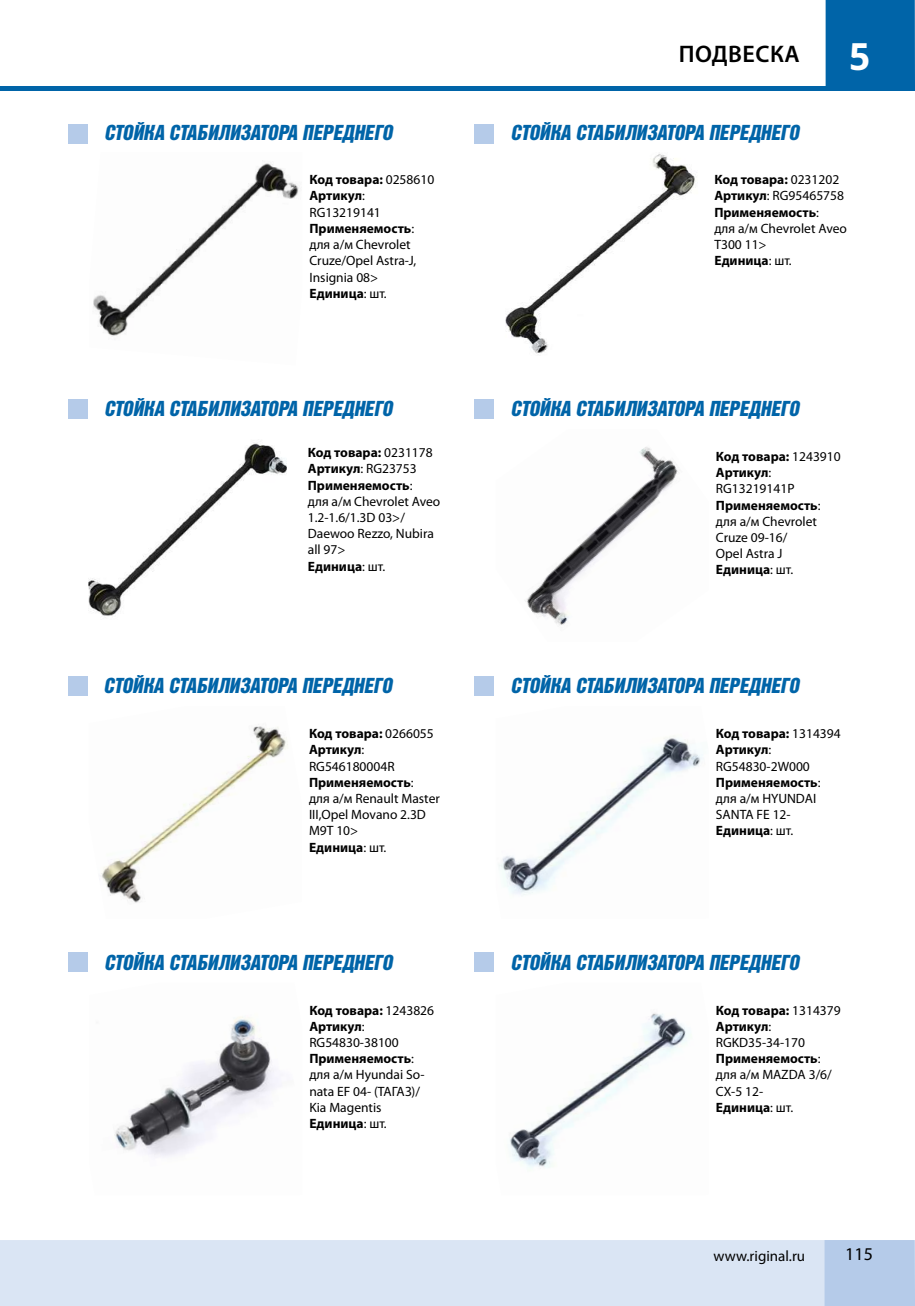
<style>
.page{position:relative;width:915px;height:1306px;background:#fff}
.page>*{position:absolute;margin:0;border:0;box-sizing:border-box;transform-origin:0 0}
.t1{font:700 37.5px "Noto Sans";color:#fff}
.t2{font:600 24px "Myriad Pro";letter-spacing:.02em;color:#000}
.t3{font:italic 21px "Bastion Kontrast";color:#0064a8}
.t4{font:18px "Myriad Pro";color:#000}
.t5{font:15px "Myriad Pro";color:#000}
.t6{font:13.5px/16.2px "Myriad Pro";color:#000}
.s1{font-weight:700}
</style>
<div class="page">
<img style="left:93px;top:160px;width:206px;height:180px">
<img style="left:88px;top:443px;width:199px;height:175px">
<img style="left:525px;top:447px;width:154px;height:178px">
<img style="left:101px;top:726px;width:187px;height:177px">
<img style="left:499px;top:736px;width:204px;height:159px">
<img style="left:114px;top:1016px;width:164px;height:141px">
<img style="left:510px;top:1013px;width:180px;height:155px">
<img style="left:505px;top:154px;width:191px;height:200px">
<div style="left:68px;top:124px;width:19px;height:20px;background:#b5cbe9"></div>
<div style="left:68px;top:400px;width:19px;height:19px;background:#b5cbe9"></div>
<div style="left:68px;top:676px;width:19px;height:19px;background:#b5cbe9"></div>
<div style="left:68px;top:952px;width:19px;height:20px;background:#b5cbe9"></div>
<div style="left:474px;top:124px;width:19px;height:20px;background:#b5cbe9"></div>
<div style="left:474px;top:400px;width:19px;height:19px;background:#b5cbe9"></div>
<div style="left:474px;top:676px;width:19px;height:19px;background:#b5cbe9"></div>
<div style="left:474px;top:952px;width:19px;height:20px;background:#b5cbe9"></div>
<div style="left:1px;top:1240px;width:823px;height:65px;background:#dae5f4"></div>
<svg style="left:0;top:1240px;width:1px;height:65px"></svg>
<hr style="left:0;top:86px;width:914px;height:4px;background:#0064a8">
<div style="left:825px;top:0;width:89px;height:86px;background:#0064a8"></div>
<div style="left:824px;top:1240px;width:90px;height:65px;background:#b5cbe9"></div>
<h3 class="t3" style="left:104px;top:122px;width:290px">СТОЙКА СТАБИЛИЗАТОРА ПЕРЕДНЕГО</h3>
<p class="t6" style="left:309px;top:172px;width:126px"><span class="s1">Код товара:</span> 0258610<br><span class="s1">Артикул</span>:<br>RG13219141<br><span class="s1">Применяемость</span>: для а/м Chevrolet<br>Cruze/Opel Astra-J,<br>Insignia 08&gt;<br><span class="s1">Единица</span>: шт.</p>
<h3 class="t3" style="left:104px;top:398px;width:290px">СТОЙКА СТАБИЛИЗАТОРА ПЕРЕДНЕГО</h3>
<p class="t6" style="left:308px;top:445px;width:134px"><span class="s1">Код товара:</span> 0231178<br><span class="s1">Артикул</span>: RG23753<br><span class="s1">Применяемость</span>:<br>для а/м Chevrolet Aveo<br>1.2-1.6/1.3D 03&gt;/<br>Daewoo Rezzo, Nubira all 97&gt;<br><span class="s1">Единица</span>: шт.</p>
<h2 class="t2" style="left:678px;top:41px;width:123px">ПОДВЕСКА</h2>
<h1 class="t1" style="left:849px;top:30px;width:22px">5</h1>
<h3 class="t3" style="left:510px;top:122px;width:290px">СТОЙКА СТАБИЛИЗАТОРА ПЕРЕДНЕГО</h3>
<p class="t6" style="left:714px;top:172px;width:134px"><span class="s1">Код товара:</span> 0231202<br><span class="s1">Артикул</span>: RG95465758<br><span class="s1">Применяемость</span>:<br>для а/м Chevrolet Aveo<br>T300 11&gt;<br><span class="s1">Единица</span>: шт.</p>
<h3 class="t3" style="left:510px;top:398px;width:290px">СТОЙКА СТАБИЛИЗАТОРА ПЕРЕДНЕГО</h3>
<p class="t6" style="left:715px;top:448px;width:126px"><span class="s1">Код товара:</span> 1243910<br><span class="s1">Артикул</span>:<br>RG13219141P<br><span class="s1">Применяемость</span>: для а/м Chevrolet<br>Cruze 09-16/<br>Opel Astra J<br><span class="s1">Единица</span>: шт.</p>
<h3 class="t3" style="left:104px;top:675px;width:290px">СТОЙКА СТАБИЛИЗАТОРА ПЕРЕДНЕГО</h3>
<h3 class="t3" style="left:510px;top:675px;width:290px">СТОЙКА СТАБИЛИЗАТОРА ПЕРЕДНЕГО</h3>
<p class="t6" style="left:309px;top:725px;width:132px"><span class="s1">Код товара:</span> 0266055<br><span class="s1">Артикул</span>:<br>RG546180004R<br><span class="s1">Применяемость</span>:<br>для а/м Renault Master<br>III,Opel Movano 2.3D<br>M9T 10&gt;<br><span class="s1">Единица</span>: шт.</p>
<p class="t6" style="left:715px;top:725px;width:126px"><span class="s1">Код товара:</span> 1314394<br><span class="s1">Артикул</span>:<br>RG54830-2W000<br><span class="s1">Применяемость</span>: для а/м HYUNDAI<br>SANTA FE 12-<br><span class="s1">Единица</span>: шт.</p>
<h3 class="t3" style="left:104px;top:951px;width:290px">СТОЙКА СТАБИЛИЗАТОРА ПЕРЕДНЕГО</h3>
<h3 class="t3" style="left:510px;top:951px;width:290px">СТОЙКА СТАБИЛИЗАТОРА ПЕРЕДНЕГО</h3>
<p class="t6" style="left:309px;top:1002px;width:126px"><span class="s1">Код товара:</span> 1243826<br><span class="s1">Артикул</span>:<br>RG54830-38100<br><span class="s1">Применяемость</span>: для а/м Hyundai So&shy;nata EF 04- (ТАГАЗ)/<br>Kia Magentis<br><span class="s1">Единица</span>: шт.</p>
<p class="t6" style="left:715px;top:1002px;width:126px"><span class="s1">Код товара:</span> 1314379<br><span class="s1">Артикул</span>:<br>RGKD35-34-170<br><span class="s1">Применяемость</span>: для а/м MAZDA 3/6/<br>CX-5 12-<br><span class="s1">Единица</span>: шт.</p>
<p class="t5" style="left:713px;top:1247px;width:93px">www.riginal.ru</p>
<h3 class="t4" style="left:845px;top:1244px;width:29px">115</h3>
</div>
